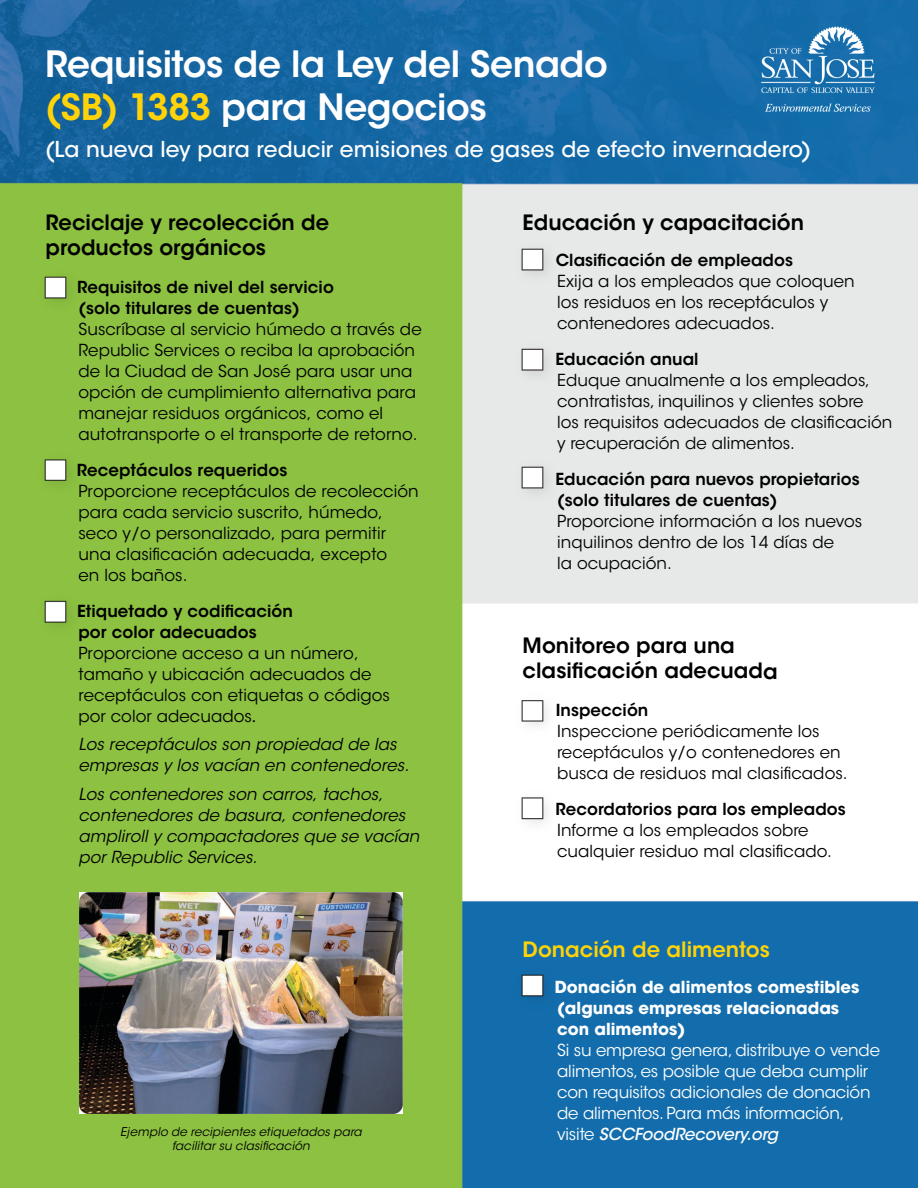
<style>
.page{position:relative;width:918px;height:1188px;background:#fff}
.page>*{position:absolute;margin:0;border:0;box-sizing:border-box;transform-origin:0 0}
.t1{font:600 36px/43.2px "ITC Avant Garde Std";letter-spacing:-.01em;color:#fff}
.t2{font:500 21.75px "ITC Avant Garde Std";letter-spacing:.005em;color:#fff}
.t3{font:600 21px/25.2px "ITC Avant Garde Std";color:#000}
.t4{font:600 21px "ITC Avant Garde Std";color:#ffd307}
.t5{font:16.5px/21px "ITC Avant Garde Std";letter-spacing:.005em;color:#000}
.t6{font:600 16.5px/21px "ITC Avant Garde Std";letter-spacing:.005em;color:#000}
.t7{font:italic 16.5px/21px "ITC Avant Garde Std";letter-spacing:.005em;color:#000}
.t8{font:16.5px/21px "ITC Avant Garde Std";letter-spacing:-.01em;color:#fff}
.t9{font:700 16.5px "ITC Avant Garde Pro";color:#fff}
.t10{font:italic 12px/14.4px "ITC Avant Garde Std";letter-spacing:.01em;color:#000;text-align:center}
.s1{color:#ffd307}
.s2{font-family:"Myriad Pro"}
.s3{font-weight:500;font-style:italic}
</style>
<div class="page">
<img style="left:0;top:0;width:918px;height:1188px">
<img style="left:761px;top:27px;width:113px;height:85px">
<img style="left:32px;top:264px;width:54px;height:54px">
<img style="left:32px;top:446px;width:54px;height:54px">
<img style="left:32px;top:588px;width:54px;height:54px">
<img style="left:80px;top:892px;width:322px;height:221px">
<img style="left:509px;top:236px;width:54px;height:54px">
<img style="left:509px;top:336px;width:54px;height:54px">
<img style="left:509px;top:454px;width:54px;height:54px">
<img style="left:509px;top:688px;width:54px;height:54px">
<img style="left:509px;top:785px;width:54px;height:54px">
<img style="left:509px;top:962px;width:54px;height:55px">
<h1 class="t1" style="left:45px;top:42px;width:564px">Requisitos de la Ley del Senado <span class="s1">(SB) 1383</span> para Negocios</h1>
<h2 class="t2" style="left:45px;top:136px;width:768px">(La nueva ley para reducir emisiones de gases de efecto invernadero)</h2>
<h3 class="t3" style="left:45px;top:210px;width:285px">Reciclaje y recolección de productos orgánicos</h3>
<p class="t6" style="left:77px;top:276px;width:258px">Requisitos de nivel del servicio (solo titulares de cuentas)</p>
<p class="t5" style="left:78px;top:319px;width:345px">Suscríbase al servicio húmedo a través de Republic Services o reciba la aprobación de la Ciudad de San José para usar una opción de cumplimiento alternativa para manejar residuos orgánicos, como el autotransporte o el transporte de retorno.</p>
<p class="t6" style="left:77px;top:459px;width:212px">Receptáculos requeridos</p>
<p class="t5" style="left:78px;top:481px;width:342px">Proporcione receptáculos de recolección para cada servicio suscrito, húmedo, seco y/o personalizado, para permitir una clasificación adecuada, excepto<br>en los baños.</p>
<p class="t6" style="left:77px;top:600px;width:218px">Etiquetado y codificación por color adecuados</p>
<p class="t5" style="left:78px;top:643px;width:313px">Proporcione acceso a un número, tamaño y ubicación adecuados de receptáculos con etiquetas o códigos por color adecuados<span class="s2">.</span></p>
<p class="t7" style="left:78px;top:734px;width:332px">Los receptáculos son propiedad de las empresas y los vacían en contenedores.</p>
<p class="t7" style="left:78px;top:784px;width:343px">Los contenedores son carros, tachos, contenedores de basura, contenedores ampliroll y compactadores que se vacían por Republic Services.</p>
<p class="t10" style="left:120px;top:1124px;width:243px">Ejemplo de recipientes etiquetados para facilitar su clasificación</p>
<p class="t3" style="left:523px;top:210px;width:283px">Educación y capacitación</p>
<p class="t6" style="left:556px;top:249px;width:239px">Clasificación de empleados</p>
<p class="t5" style="left:557px;top:270px;width:299px">Exija a los empleados que coloquen los residuos en los receptáculos y contenedores adecuados.</p>
<p class="t6" style="left:555px;top:348px;width:145px">Educación anual</p>
<p class="t5" style="left:557px;top:369px;width:337px">Eduque anualmente a los empleados, contratistas, inquilinos y clientes sobre<br>los requisitos adecuados de clasificación y recuperación de alimentos.</p>
<p class="t6" style="left:555px;top:468px;width:306px">Educación para nuevos propietarios (solo titulares de cuentas)</p>
<p class="t5" style="left:557px;top:510px;width:307px">Proporcione información a los nuevos inquilinos dentro de los 14 días de<br>la ocupación.</p>
<h2 class="t3" style="left:523px;top:633px;width:257px">Monitoreo para una clasificación adecuada</h2>
<p class="t6" style="left:556px;top:699px;width:94px">Inspección</p>
<p class="t5" style="left:557px;top:721px;width:292px">Inspeccione periódicamente los receptáculos y/o contenedores en busca de residuos mal clasificados.</p>
<p class="t6" style="left:555px;top:798px;width:292px">Recordatorios para los empleados</p>
<p class="t5" style="left:557px;top:820px;width:276px">Informe a los empleados sobre cualquier residuo mal clasificado.</p>
<h2 class="t4" style="left:523px;top:936px;width:249px">Donación de alimentos</h2>
<p class="t9" style="left:555px;top:976px;width:306px">Donación de alimentos comestibles</p>
<p class="t9" style="left:557px;top:997px;width:284px">(algunas empresas relacionadas</p>
<p class="t9" style="left:557px;top:1018px;width:130px">con alimentos)</p>
<p class="t8" style="left:557px;top:1039px;width:324px">Si su empresa genera, distribuye o vende alimentos, es posible que deba cumplir con requisitos adicionales de donación de alimentos. Para más información, visite <span class="s3">SCCFoodRecovery.org</span></p>
</div>
